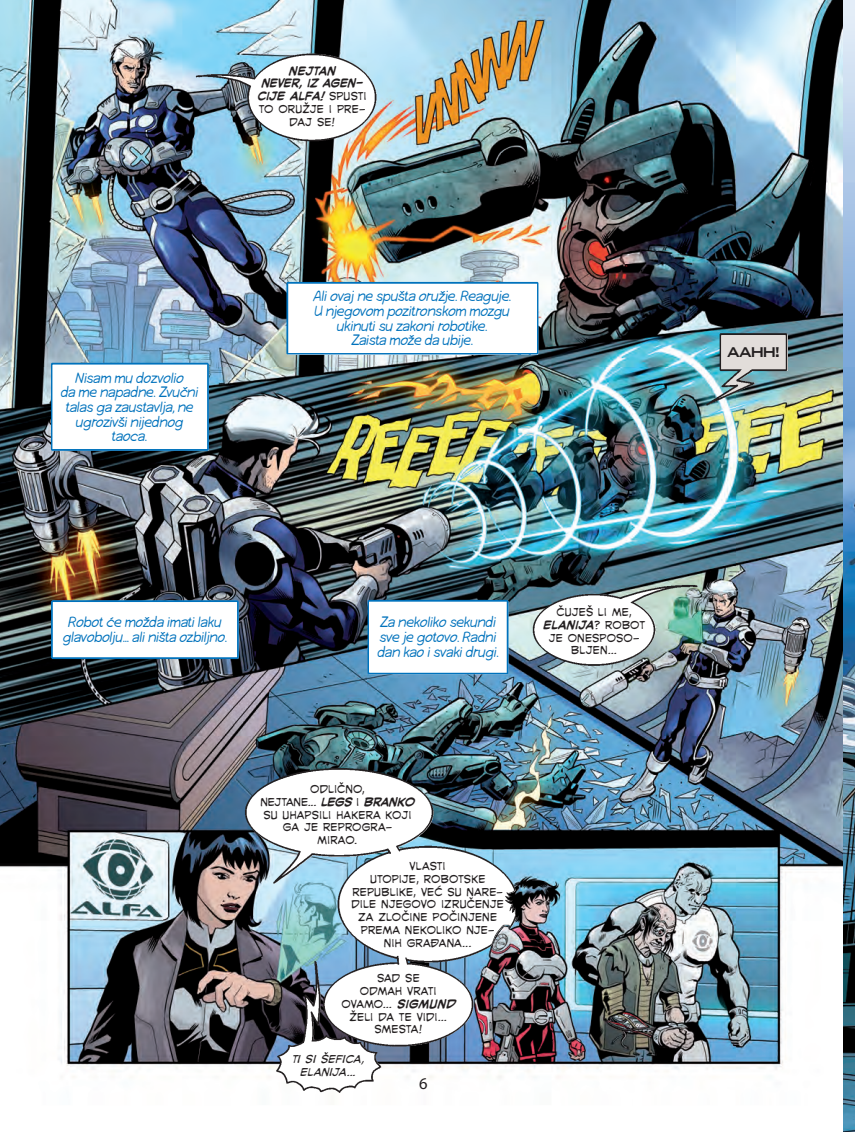
<style>
.page{position:relative;width:855px;height:1132px;background:#fff}
.page>*{position:absolute;margin:0;border:0;box-sizing:border-box;transform-origin:0 0}
.t1{font:500 18.9px "Bank Gothic BT";color:#231f20;scale:.91 1}
.t2{font:16.95px/14.7px "ZM Bourgeon";letter-spacing:.005em;color:#0072bc;text-align:center}
.t3{font:16.5px "Myriad Pro";color:#231f20}
.t4{font:15.75px/12.8px "Silver Age LCBB";letter-spacing:.005em;color:#231f20;text-align:center}
.t5{font:700 15.75px/12.8px "Silver Age LCBB";color:#231f20;text-align:center}
.t6{font:italic 15.75px/12.8px "Silver Age LCBB";letter-spacing:.005em;color:#231f20;text-align:center}
.s1{font-weight:400}
.s2{font-weight:700}
</style>
<div class="page">
<img style="left:0;top:111px;width:855px;height:620px">
<img style="left:618px;top:201px;width:224px;height:264px">
<img style="left:0;top:0;width:842px;height:189px">
<img style="left:0;top:263px;width:548px;height:437px">
<img style="left:671px;top:310px;width:171px;height:134px">
<img style="left:0;top:731px;width:842px;height:362px">
<img style="left:524px;top:544px;width:318px;height:176px">
<img style="left:842px;top:146px;width:13px;height:985px">
<img style="left:842px;top:0;width:13px;height:111px">
<p class="t5" style="left:257px;top:65px;width:111px">NEJTAN<br>NEVER, IZ AGEN-<br>CIJE ALFA! <span class="s1">SPUSTI<br>TO ORUŽJE I PRE-<br>DAJ SE!</span></p>
<p class="t2" style="left:61px;top:370px;width:139px">Nisam mu dozvolio<br>da me napadne. Zvučni talas ga zaustavlja, ne ugrozivši nijednog taoca.</p>
<p class="t2" style="left:313px;top:288px;width:199px">Ali ovaj ne spušta oružje. Reaguje.<br>U njegovom pozitronskom mozgu ukinuti su zakoni robotike.<br>Zaista može da ubije.</p>
<p class="t2" style="left:63px;top:614px;width:165px">Robot će možda imati laku glavobolju... ali ništa ozbiljno.</p>
<p class="t2" style="left:378px;top:614px;width:122px;text-align:left">Za nekoliko sekundi sve je gotovo. Radni dan kao i svaki drugi.</p>
<p class="t4" style="left:543px;top:606px;width:103px">ČUJEŠ LI ME,<br><span class="s2">ELANIJA</span>? ROBOT<br>JE ONESPOSO-<br>BLJEN...</p>
<p class="t4" style="left:260px;top:783px;width:156px">ODLIČNO,<br>NEJTANE... <span class="s2">LEGS</span> I <span class="s2">BRANKO<br></span>SU UHAPSILI HAKERA KOJI<br>GA JE REPROGRA-<br>MIRAO.</p>
<p class="t4" style="left:351px;top:859px;width:154px">VLASTI<br>UTOPIJE, ROBOTSKE<br>REPUBLIKE, VEĆ SU NARE-<br>DILE NJEGOVO IZRUČENJE<br>ZA ZLOČINE POČINJENE<br>PREMA NEKOLIKO NJE-<br>NIH GRAĐANA...</p>
<p class="t4" style="left:341px;top:972px;width:115px">SAD SE<br>ODMAH VRATI<br>OVAMO... <span class="s2">SIGMUND<br></span>ŽELI DA TE VIDI...<br>SMESTA!</p>
<p class="t6" style="left:292px;top:1052px;width:74px">TI SI ŠEFICA,<br>ELANIJA...</p>
<p class="t3" style="left:419px;top:1074px;width:10px">6</p>
<p class="t1" style="left:727px;top:342px;width:61px">AAHH!</p>
</div>
